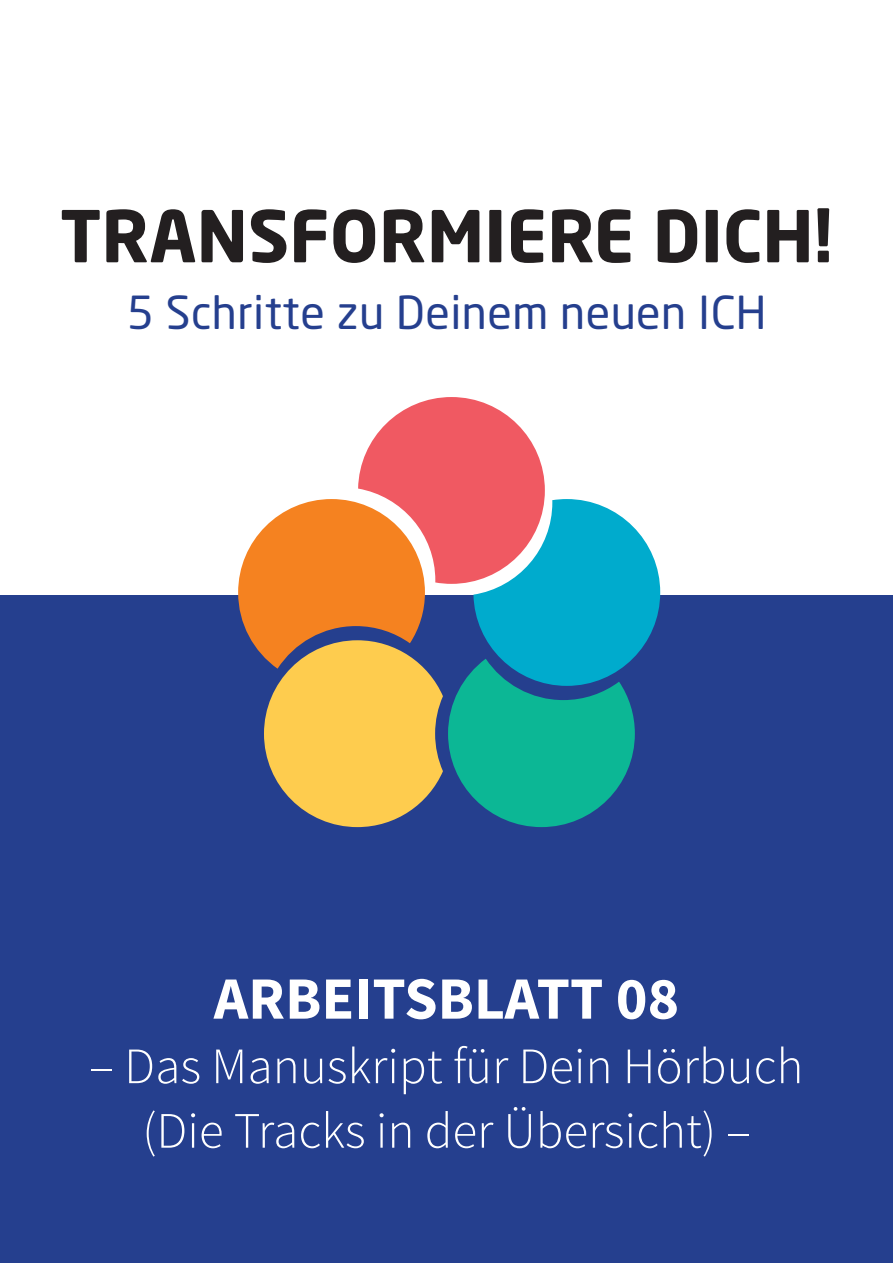
<style>
.page{position:relative;width:893px;height:1263px;background:#fff}
.page>*{position:absolute;margin:0;border:0;box-sizing:border-box;transform-origin:0 0}
.t1{font:700 70.5px "Neo Sans Std";color:#231f20}
.t2{font:700 60px "Source Sans Pro";color:#fff}
.t3{font:300 51px/64.5px "Source Sans Pro";color:#fff;text-align:center}
.t4{font:45px "Neo Sans Std";letter-spacing:.01em;color:#253f8e}
</style>
<div class="page">
<div style="left:0;top:595px;width:893px;height:668px;background:#253f8e"></div>
<svg style="left:238px;top:397px;width:422px;height:430px"></svg>
<h1 class="t1" style="left:60px;top:191px;width:774px">TRANSFORMIERE DICH!</h1>
<p class="t4" style="left:127px;top:284px;width:641px">5 Schritte zu Deinem neuen ICH</p>
<p class="t2" style="left:214px;top:960px;width:467px">ARBEITSBLATT 08</p>
<p class="t3" style="left:90px;top:1034px;width:715px">– Das Manuskript für Dein Hörbuch (Die Tracks in der Übersicht) –</p>
</div>
